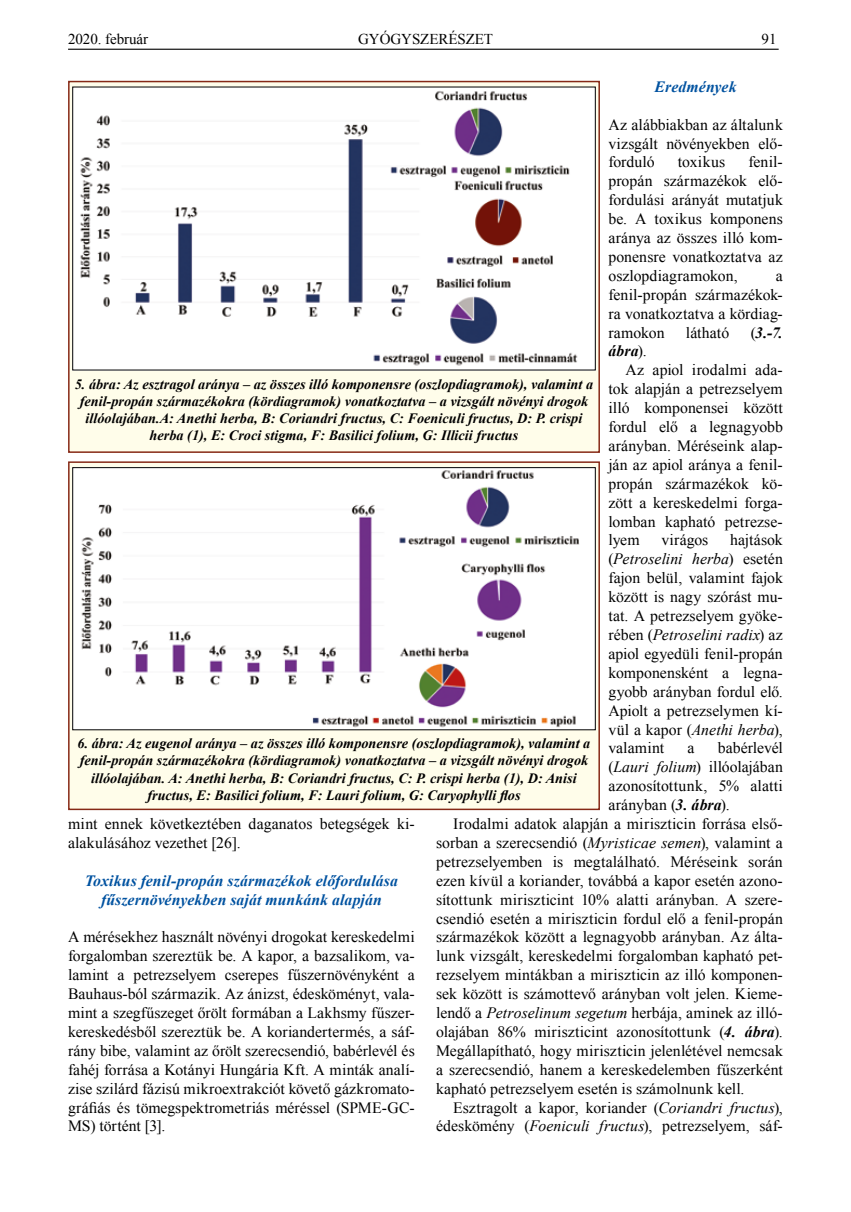
<style>
.page{position:relative;width:851px;height:1212px;background:#fff}
.page>*{position:absolute;margin:0;border:0;box-sizing:border-box;transform-origin:0 0}
.t1{font:15.75px/18.9px "Times New Roman";color:#000;text-align:justify}
.t2{font:italic 700 15.75px/18.9px "Times New Roman";letter-spacing:.005em;color:#0052a0;text-align:center}
.t3{font:italic 700 15.75px "Times New Roman";color:#000}
.t4{font:15px "Times New Roman";letter-spacing:-.005em;color:#000}
.t5{font:italic 700 14.25px/17.1px "Times New Roman";color:#000;text-align:center}
.s1{font-weight:400;font-style:normal}
.s2{font-style:italic}
.s3{font-weight:700;font-style:italic}
</style>
<div class="page">
<hr style="left:68px;top:49px;width:710px;height:1px;background:#000">
<div style="left:69px;top:462px;width:530px;height:347px;background:#fffdea"></div>
<div style="left:68px;top:461px;width:532px;height:349px;border:2px solid #862916"></div>
<div style="left:69px;top:82px;width:530px;height:370px;background:#fffdea"></div>
<div style="left:68px;top:81px;width:532px;height:372px;border:2px solid #862916"></div>
<img style="left:74px;top:469px;width:519px;height:259px">
<div style="left:72px;top:467px;width:523px;height:263px;border:1px solid #000"></div>
<img style="left:74px;top:89px;width:519px;height:279px">
<p class="t4" style="left:68px;top:29px;width:81px">2020. február</p>
<p class="t4" style="left:358px;top:29px;width:136px">GYÓGYSZERÉSZET</p>
<p class="t4" style="left:761px;top:29px;width:16px">91</p>
<p class="t2" style="left:654px;top:77px;width:83px">Eredmények</p>
<p class="t1" style="left:608px;top:115px;width:176px">Az alábbiakban az általunk vizsgált növényekben elő&shy;forduló</p>
<p class="t1" style="left:608px;top:152px;width:176px;text-indent:140px">fenil&shy;propán származékok elő&shy;fordulási arányát mutatjuk be. A toxikus komponens aránya az összes illó kom&shy;ponensre vonatkoztatva az oszlopdiagramokon,</p>
<p class="t1" style="left:677px;top:152px;width:49px">toxikus</p>
<p class="t1" style="left:608px;top:266px;width:176px;text-indent:167px">a fenil-propán származékok&shy;ra vonatkoztatva a kördiag&shy;ramokon</p>
<p class="t1" style="left:685px;top:323px;width:45px">látható</p>
<p class="t3" style="left:750px;top:321px;width:34px"><span class="s1">(</span>3.-7.</p>
<p class="t3" style="left:608px;top:340px;width:40px">ábra<span class="s1">).</span></p>
<p class="t1" style="left:625px;top:360px;width:159px">Az apiol irodalmi ada-</p>
<p class="t1" style="left:608px;top:379px;width:176px">tok alapján a petrezselyem</p>
<p class="t1" style="left:608px;top:398px;width:176px">illó komponensei között</p>
<p class="t1" style="left:608px;top:417px;width:176px">fordul elő a legnagyobb</p>
<p class="t1" style="left:608px;top:436px;width:176px">arányban. Méréseink alap-</p>
<p class="t1" style="left:608px;top:455px;width:176px">ján az apiol aránya a fenil-</p>
<p class="t1" style="left:608px;top:474px;width:176px">propán származékok kö-</p>
<p class="t1" style="left:608px;top:493px;width:176px">zött a kereskedelmi forga-</p>
<p class="t1" style="left:608px;top:512px;width:176px">lomban kapható petrezse-</p>
<p class="t1" style="left:608px;top:530px;width:33px">lyem</p>
<p class="t1" style="left:661px;top:530px;width:49px">virágos</p>
<p class="t5" style="left:75px;top:375px;width:520px">5. ábra: Az esztragol aránya – az összes illó komponensre (oszlopdiagramok), valamint a fenil-propán származékokra (kördiagramok) vonatkoztatva – a vizsgált növényi drogok illóolajában.A: Anethi herba, B: Coriandri fructus, C: Foeniculi fructus, D: P. crispi herba (1), E: Croci stigma, F: Basilici folium, G: Illicii fructus</p>
<p class="t1" style="left:608px;top:530px;width:176px;text-indent:122px">hajtások (<span class="s2">Petroselini herba</span>) esetén fajon belül, valamint fajok között is nagy szórást mu&shy;tat. A petrezselyem gyöke&shy;rében (<span class="s2">Petroselini radix</span>) az apiol egyedüli fenil-propán komponensként a legna&shy;gyobb arányban fordul elő.<br>Apiolt a petrezselymen kí&shy;vül a kapor (<span class="s2">Anethi herba</span>), valamint</p>
<p class="t5" style="left:78px;top:735px;width:514px">6. ábra: Az eugenol aránya – az összes illó komponensre (oszlopdiagramok), valamint a fenil-propán származékokra (kördiagramok) vonatkoztatva – a vizsgált növényi drogok illóolajában. A: Anethi herba, B: Coriandri fructus, C: P. crispi herba (1), D: Anisi fructus, E: Basilici folium, F: Lauri folium, G: Caryophylli flos</p>
<p class="t1" style="left:687px;top:738px;width:8px">a</p>
<p class="t1" style="left:717px;top:738px;width:67px">babérlevél</p>
<p class="t1" style="left:608px;top:757px;width:176px">(<span class="s2">Lauri folium</span>) illóolajában</p>
<p class="t1" style="left:608px;top:776px;width:176px">azonosítottunk, 5% alatti</p>
<p class="t1" style="left:608px;top:795px;width:123px">arányban (<span class="s3">3. ábra</span>).</p>
<p class="t1" style="left:453px;top:814px;width:331px">Irodalmi adatok alapján a miriszticin forrása első-</p>
<p class="t1" style="left:436px;top:833px;width:348px">sorban a szerecsendió (<span class="s2">Myristicae semen</span>), valamint a</p>
<p class="t1" style="left:436px;top:852px;width:348px">petrezselyemben is megtalálható. Méréseink során</p>
<p class="t1" style="left:436px;top:871px;width:348px">ezen kívül a koriander, továbbá a kapor esetén azono-</p>
<p class="t1" style="left:436px;top:890px;width:348px">sítottunk miriszticint 10% alatti arányban. A szere-</p>
<p class="t1" style="left:436px;top:908px;width:348px">csendió esetén a miriszticin fordul elő a fenil-propán</p>
<p class="t1" style="left:436px;top:927px;width:348px">származékok között a legnagyobb arányban. Az álta-</p>
<p class="t1" style="left:436px;top:946px;width:348px">lunk vizsgált, kereskedelmi forgalomban kapható pet-</p>
<p class="t1" style="left:436px;top:965px;width:348px">rezselyem mintákban a miriszticin az illó komponen-</p>
<p class="t1" style="left:436px;top:984px;width:348px">sek között is számottevő arányban volt jelen. Kieme-</p>
<p class="t1" style="left:436px;top:1003px;width:348px">lendő a <span class="s2">Petroselinum segetum</span> herbája, aminek az illó-</p>
<p class="t1" style="left:436px;top:1022px;width:348px">olajában 86% miriszticint azonosítottunk (<span class="s3">4. ábra</span>).</p>
<p class="t1" style="left:436px;top:1041px;width:348px">Megállapítható, hogy miriszticin jelenlétével nemcsak</p>
<p class="t1" style="left:436px;top:1060px;width:348px">a szerecsendió, hanem a kereskedelemben fűszerként</p>
<p class="t1" style="left:436px;top:1079px;width:310px">kapható petrezselyem esetén is számolnunk kell.</p>
<p class="t1" style="left:453px;top:1097px;width:331px">Esztragolt a kapor, koriander (<span class="s2">Coriandri fructus</span>),</p>
<p class="t1" style="left:436px;top:1116px;width:348px">édeskömény (<span class="s2">Foeniculi fructus</span>), petrezselyem, sáf-</p>
<p class="t1" style="left:68px;top:814px;width:348px">mint ennek következtében daganatos betegségek ki&shy;alakulásához vezethet [26].</p>
<p class="t2" style="left:85px;top:870px;width:315px">Toxikus fenil-propán származékok előfordulása fűszernövényekben saját munkánk alapján</p>
<p class="t1" style="left:68px;top:927px;width:348px">A mérésekhez használt növényi drogokat kereskedelmi forgalomban szereztük be. A kapor, a bazsalikom, va&shy;lamint a petrezselyem cserepes fűszernövényként a Bauhaus-ból származik. Az ánizst, édesköményt, vala&shy;mint a szegfűszeget őrölt formában a Lakhsmy fűszer&shy;kereskedésből szereztük be. A koriandertermés, a sáf&shy;rány bibe, valamint az őrölt szerecsendió, babérlevél és fahéj forrása a Kotányi Hungária Kft. A minták analí&shy;zise szilárd fázisú mikroextrakciót követő gázkromato&shy;gráfiás és tömegspektrometriás méréssel (SPME-GC-MS) történt [3].</p>
</div>
